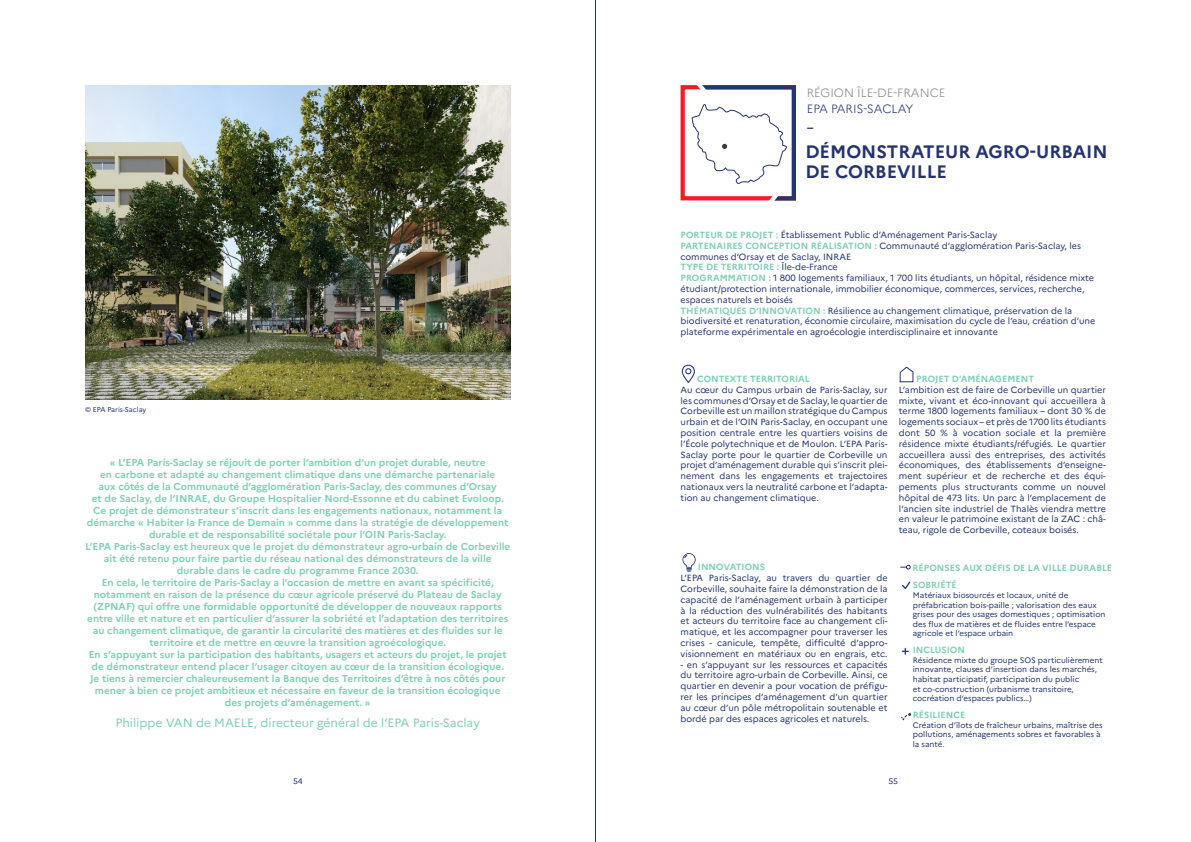
<style>
.page{position:relative;width:1191px;height:842px;background:#fff}
.page>*{position:absolute;margin:0;border:0;box-sizing:border-box;transform-origin:0 0}
.t1{font:300 22.4px "Marianne";color:#243570}
.t2{font:700 18px/20px "Marianne";color:#253471}
.t3{font:12.1px "Marianne";color:#80cfb6}
.t4{font:300 12px "Marianne";color:#878787}
.t5{font:300 12px "Marianne";color:#243570}
.t6{font:700 10px/12px "Marianne";color:#80cfb6;text-align:center}
.t7{font:9px/10.8px "Marianne";color:#243570;text-align:justify}
.t8{font:700 9px "Marianne";color:#80cfb6}
.t9{font:8px/9.6px "Marianne";color:#243570}
.t10{font:8px "Marianne";color:#253471}
.t11{font:7px "Marianne";color:#243570}
.s1{font-weight:700;color:#80cfb6}
</style>
<div class="page">
<hr style="left:595px;top:0;width:1px;height:842px;background:#253471">
<img style="left:85px;top:85px;width:425px;height:315px">
<svg style="left:902px;top:581px;width:9px;height:8px"></svg>
<svg style="left:902px;top:648px;width:6px;height:6px"></svg>
<svg style="left:901px;top:713px;width:10px;height:7px"></svg>
<svg style="left:682px;top:553px;width:13px;height:19px"></svg>
<svg style="left:899px;top:366px;width:15px;height:17px"></svg>
<svg style="left:681px;top:364px;width:14px;height:19px"></svg>
<svg style="left:900px;top:565px;width:10px;height:4px"></svg>
<div style="left:680px;top:85px;width:116px;height:115px;border:4px solid #f01e1f"></div>
<svg style="left:686px;top:85px;width:110px;height:116px"></svg>
<h3 class="t4" style="left:806px;top:83px;width:140px">RÉGION ÎLE-DE-FRANCE</h3>
<h3 class="t5" style="left:806px;top:99px;width:108px">EPA PARIS-SACLAY</h3>
<h1 class="t1" style="left:806px;top:109px;width:8px">-</h1>
<h2 class="t2" style="left:805px;top:141px;width:304px">DÉMONSTRATEUR AGRO-URBAIN<br>DE CORBEVILLE</h2>
<p class="t11" style="left:85px;top:404px;width:63px">© EPA Paris-Saclay</p>
<p class="t6" style="left:85px;top:457px;width:427px">« L’EPA Paris-Saclay se réjouit de porter l’ambition d’un projet durable, neutre<br>en carbone et adapté au changement climatique dans une démarche partenariale<br>aux côtés de la Communauté d’agglomération Paris-Saclay, des communes d’Orsay<br>et de Saclay, de l’INRAE, du Groupe Hospitalier Nord-Essonne et du cabinet Evoloop.<br>Ce projet de démonstrateur s’inscrit dans les engagements nationaux, notamment la démarche « Habiter la France de Demain » comme dans la stratégie de développement durable et de responsabilité sociétale pour l’OIN Paris-Saclay.<br>L’EPA Paris-Saclay est heureux que le projet du démonstrateur agro-urbain de Corbeville ait été retenu pour faire partie du réseau national des démonstrateurs de la ville durable dans le cadre du programme France 2030.<br>En cela, le territoire de Paris-Saclay a l’occasion de mettre en avant sa spécificité, notamment en raison de la présence du cœur agricole préservé du Plateau de Saclay (ZPNAF) qui offre une formidable opportunité de développer de nouveaux rapports entre ville et nature et en particulier d’assurer la sobriété et l’adaptation des territoires au changement climatique, de garantir la circularité des matières et des fluides sur le territoire et de mettre en œuvre la transition agroécologique.<br>En s’appuyant sur la participation des habitants, usagers et acteurs du projet, le projet de démonstrateur entend placer l’usager citoyen au cœur de la transition écologique.<br>Je tiens à remercier chaleureusement la Banque des Territoires d’être à nos côtés pour mener à bien ce projet ambitieux et nécessaire en faveur de la transition écologique<br>des projets d’aménagement. »</p>
<h3 class="t3" style="left:115px;top:714px;width:366px">Philippe VAN de MAELE, directeur général de l’EPA Paris-Saclay</h3>
<p class="t7" style="left:680px;top:229px;width:416px;text-align:left"><span class="s1">PORTEUR DE PROJET :</span> Établissement Public d’Aménagement Paris-Saclay<br><span class="s1">PARTENAIRES CONCEPTION RÉALISATION :</span> Communauté d’agglomération Paris-Saclay, les communes d’Orsay et de Saclay, INRAE<br><span class="s1">TYPE DE TERRITOIRE :</span> Île-de-France<br><span class="s1">PROGRAMMATION :</span> 1 800 logements familiaux, 1 700 lits étudiants, un hôpital, résidence mixte étudiant/protection internationale, immobilier économique, commerces, services, recherche, espaces naturels et boisés<br><span class="s1">THÉMATIQUES D’INNOVATION :</span> Résilience au changement climatique, préservation de la biodiversité et renaturation, économie circulaire, maximisation du cycle de l’eau, création d’une plateforme expérimentale en agroécologie interdisciplinaire et innovante</p>
<p class="t8" style="left:697px;top:373px;width:114px">CONTEXTE TERRITORIAL</p>
<p class="t7" style="left:680px;top:383px;width:208px">Au cœur du Campus urbain de Paris-Saclay, sur les communes d’Orsay et de Saclay, le quartier de Corbeville est un maillon stratégique du Campus urbain et de l’OIN Paris-Saclay, en occupant une position centrale entre les quartiers voisins de l’École polytechnique et de Moulon. L’EPA Paris-Saclay porte pour le quartier de Corbeville un projet d’aménagement durable qui s’inscrit plei&shy;nement dans les engagements et trajectoires nationaux vers la neutralité carbone et l’adapta&shy;tion au changement climatique.</p>
<p class="t8" style="left:916px;top:373px;width:119px">PROJET D’AMÉNAGEMENT</p>
<p class="t7" style="left:899px;top:383px;width:208px">L’ambition est de faire de Corbeville un quartier mixte, vivant et éco-innovant qui accueillera à terme 1800 logements familiaux – dont 30 % de logements sociaux – et près de 1700 lits étudiants dont 50 % à vocation sociale et la première résidence mixte étudiants/réfugiés. Le quartier accueillera aussi des entreprises, des activités économiques, des établissements d’enseigne&shy;ment supérieur et de recherche et des équi&shy;pements plus structurants comme un nouvel hôpital de 473 lits. Un parc à l’emplacement de l’ancien site industriel de Thalès viendra mettre en valeur le patrimoine existant de la ZAC : châ&shy;teau, rigole de Corbeville, coteaux boisés.</p>
<p class="t8" style="left:698px;top:562px;width:69px">INNOVATIONS</p>
<p class="t8" style="left:912px;top:563px;width:201px">RÉPONSES AUX DÉFIS DE LA VILLE DURABLE</p>
<p class="t7" style="left:680px;top:572px;width:208px">L’EPA Paris-Saclay, au travers du quartier de Corbeville, souhaite faire la démonstration de la capacité de l’aménagement urbain à participer à la réduction des vulnérabilités des habitants et acteurs du territoire face au changement cli&shy;matique, et les accompagner pour traverser les crises - canicule, tempête, difficulté d’appro&shy;visionnement en matériaux ou en engrais, etc.</p>
<p class="t7" style="left:680px;top:658px;width:208px">- en s’appuyant sur les ressources et capacités du territoire agro-urbain de Corbeville. Ainsi, ce quartier en devenir a pour vocation de préfigu&shy;rer les principes d’aménagement d’un quartier au cœur d’un pôle métropolitain soutenable et bordé par des espaces agricoles et naturels.</p>
<p class="t8" style="left:912px;top:580px;width:45px">SOBRIÉTÉ</p>
<p class="t9" style="left:912px;top:590px;width:194px">Matériaux biosourcés et locaux, unité de préfabrication bois-paille ; valorisation des eaux grises pour des usages domestiques ; optimisation des flux de matières et de fluides entre l’espace agricole et l’espace urbain</p>
<p class="t8" style="left:912px;top:644px;width:54px">INCLUSION</p>
<p class="t9" style="left:912px;top:654px;width:191px">Résidence mixte du groupe SOS particulièrement innovante, clauses d’insertion dans les marchés, habitat participatif, participation du public<br>et co-construction (urbanisme transitoire, cocréation d’espaces publics…)</p>
<p class="t8" style="left:912px;top:709px;width:54px">RÉSILIENCE</p>
<p class="t9" style="left:912px;top:719px;width:191px">Création d’îlots de fraîcheur urbains, maîtrise des pollutions, aménagements sobres et favorables à la santé.</p>
<p class="t10" style="left:293px;top:775px;width:11px">54</p>
<p class="t10" style="left:888px;top:775px;width:11px">55</p>
</div>
